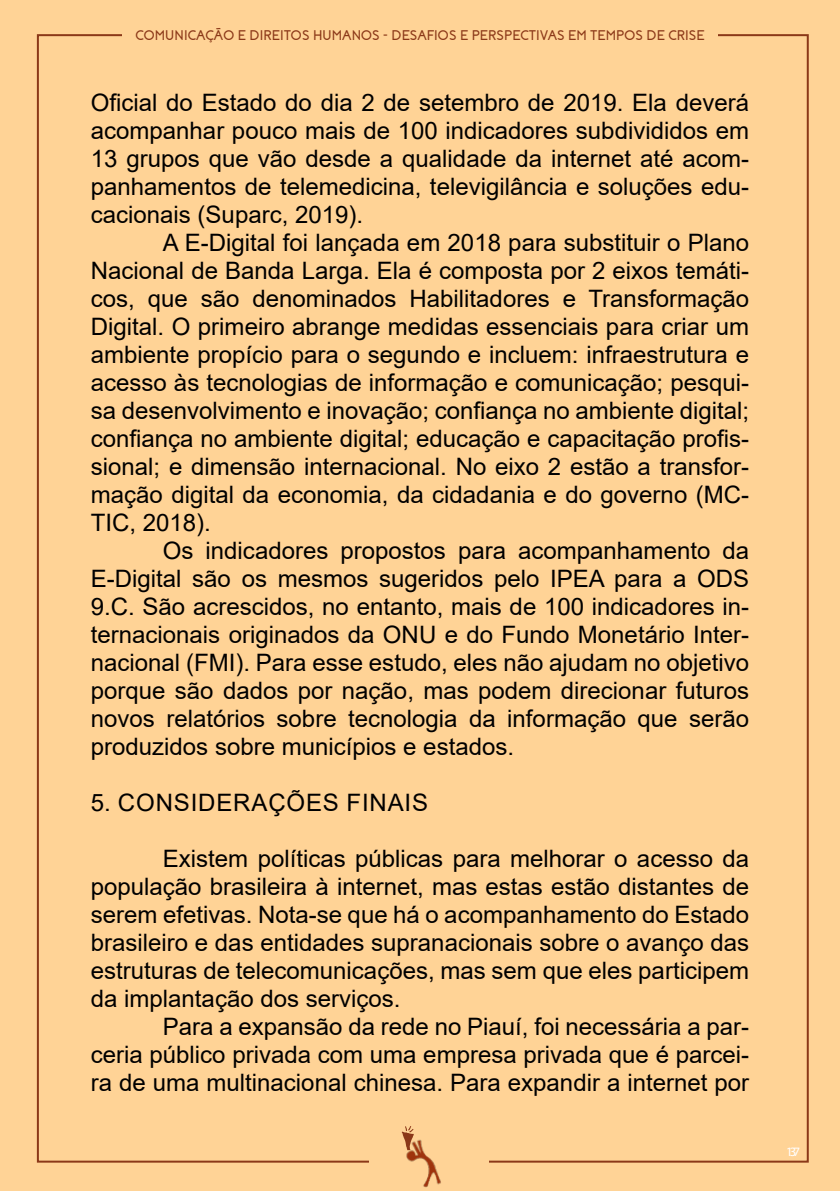
<style>
.page{position:relative;width:840px;height:1191px;background:#fff}
.page>*{position:absolute;margin:0;border:0;box-sizing:border-box;transform-origin:0 0}
.t1{font:24px/28px "Arial";color:#000;text-align:justify}
.t2{font:24px "Arial";letter-spacing:.035em;color:#000}
.t3{font:700 14px "Coves";color:#8b3818}
.t4{font:12.8px "Myriad Pro";color:#fff}
</style>
<div class="page">
<div style="left:0;top:0;width:839px;height:1191px;background:#ffd396"></div>
<img style="left:406px;top:1139px;width:35px;height:49px">
<svg style="left:401px;top:1126px;width:13px;height:24px"></svg>
<p class="t3" style="left:135px;top:27px;width:570px">COMUNICAÇÃO E DIREITOS HUMANOS - DESAFIOS E PERSPECTIVAS EM TEMPOS DE CRISE</p>
<p class="t1" style="left:91px;top:89px;width:659px">Oficial do Estado do dia 2 de setembro de 2019. Ela deverá acompanhar pouco mais de 100 indicadores subdivididos em 13 grupos que vão desde a qualidade da internet até acom&shy;panhamentos de telemedicina, televigilância e soluções edu&shy;cacionais (Suparc, 2019).</p>
<p class="t1" style="left:91px;top:229px;width:659px;text-indent:72px">A E-Digital foi lançada em 2018 para substituir o Plano Nacional de Banda Larga. Ela é composta por 2 eixos temáti&shy;cos, que são denominados Habilitadores e Transformação Digital. O primeiro abrange medidas essenciais para criar um ambiente propício para o segundo e incluem: infraestrutura e acesso às tecnologias de informação e comunicação; pesqui&shy;sa desenvolvimento e inovação; confiança no ambiente digital; confiança no ambiente digital; educação e capacitação profis&shy;sional; e dimensão internacional. No eixo 2 estão a transfor&shy;mação digital da economia, da cidadania e do governo (MC-TIC, 2018).</p>
<p class="t1" style="left:91px;top:537px;width:659px;text-indent:72px">Os indicadores propostos para acompanhamento da E-Digital são os mesmos sugeridos pelo IPEA para a ODS 9.C. São acrescidos, no entanto, mais de 100 indicadores in&shy;ternacionais originados da ONU e do Fundo Monetário Inter&shy;nacional (FMI). Para esse estudo, eles não ajudam no objetivo porque são dados por nação, mas podem direcionar futuros novos relatórios sobre tecnologia da informação que serão produzidos sobre municípios e estados.</p>
<p class="t2" style="left:91px;top:786px;width:338px">5. CONSIDERAÇÕES FINAIS</p>
<p class="t1" style="left:91px;top:845px;width:659px;text-indent:72px">Existem políticas públicas para melhorar o acesso da população brasileira à internet, mas estas estão distantes de serem efetivas. Nota-se que há o acompanhamento do Estado brasileiro e das entidades supranacionais sobre o avanço das estruturas de telecomunicações, mas sem que eles participem da implantação dos serviços.</p>
<p class="t1" style="left:91px;top:1013px;width:659px;text-indent:72px">Para a expansão da rede no Piauí, foi necessária a par&shy;ceria público privada com uma empresa privada que é parcei&shy;ra de uma multinacional chinesa. Para expandir a internet por</p>
<p class="t4" style="left:785px;top:1144px;width:16px">137</p>
</div>
